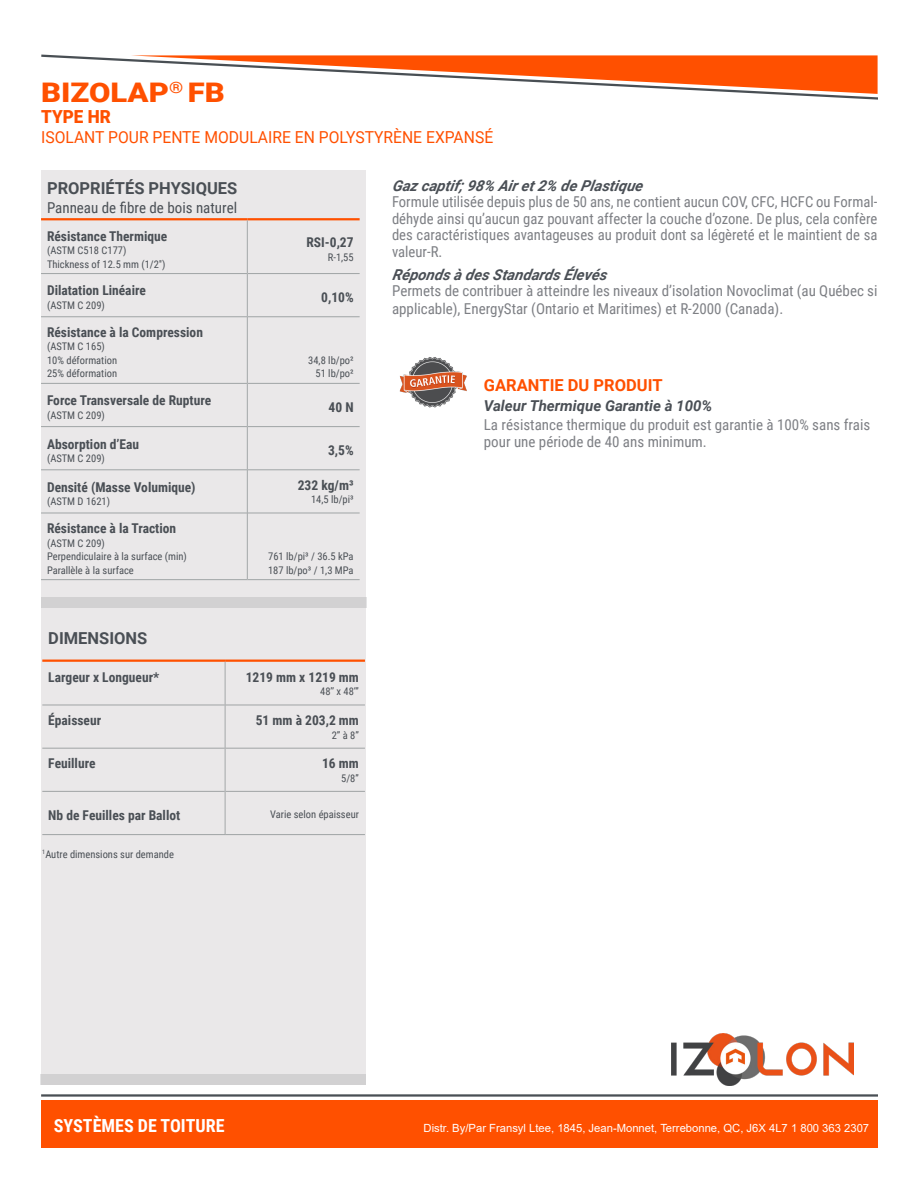
<style>
.page{position:relative;width:918px;height:1188px;background:#fff}
.page>*{position:absolute;margin:0;border:0;box-sizing:border-box;transform-origin:0 0}
.t1{font:900 27px "Roboto";color:#ff5000;scale:1.15 1}
.t2{font:700 18px "Roboto Condensed";color:#fff}
.t3{font:900 18px "Roboto";color:#ff5000;scale:.95 1}
.t4{font:16.5px "Roboto";color:#ff5000;scale:.95 1}
.t5{font:700 16.5px "Roboto";color:#4a4f55}
.t6{font:700 16.5px "Roboto";color:#ff5000}
.t7{font:15px/16.5px "Roboto Condensed";color:#7d7f84}
.t8{font:italic 700 15px "Roboto";color:#4a4f55}
.t9{font:15px "Roboto Condensed";color:#4a4f55}
.t10{font:700 13.5px "Roboto Condensed";color:#4a4f55}
.t11{font:11.25px "Arial";color:#fff}
.t12{font:10.5px "Roboto Condensed";color:#4a4f55}
</style>
<div class="page">
<div style="left:41px;top:1100px;width:836px;height:48px;background:#ff5000"></div>
<hr style="left:41px;top:1094px;width:836px;height:3px;background:#494f54">
<svg style="left:41px;top:54px;width:837px;height:46px"></svg>
<img style="left:671px;top:1034px;width:183px;height:51px">
<div style="left:41px;top:170px;width:325px;height:914px;background:#eae8e9"></div>
<img style="left:399px;top:357px;width:68px;height:51px">
<div style="left:41px;top:598px;width:326px;height:10px;background:#d2d1d2"></div>
<hr style="left:42px;top:660px;width:183px;height:2px;background:#ff5000">
<hr style="left:225px;top:660px;width:140px;height:2px;background:#ff5000">
<hr style="left:42px;top:704px;width:183px;height:2px;background:#a3a7a8">
<hr style="left:225px;top:704px;width:140px;height:2px;background:#a3a7a8">
<hr style="left:42px;top:748px;width:183px;height:1px;background:#a3a7a8">
<hr style="left:225px;top:748px;width:140px;height:1px;background:#a3a7a8">
<hr style="left:42px;top:791px;width:183px;height:1px;background:#a3a7a8">
<hr style="left:225px;top:791px;width:140px;height:1px;background:#a3a7a8">
<hr style="left:42px;top:834px;width:183px;height:1px;background:#a3a7a8">
<hr style="left:225px;top:834px;width:140px;height:1px;background:#a3a7a8">
<hr style="left:225px;top:662px;width:1px;height:43px;background:#a3a7a8">
<hr style="left:225px;top:705px;width:1px;height:43px;background:#a3a7a8">
<hr style="left:225px;top:748px;width:1px;height:43px;background:#a3a7a8">
<hr style="left:225px;top:791px;width:1px;height:43px;background:#a3a7a8">
<hr style="left:41px;top:218px;width:206px;height:2px;background:#ff5000">
<hr style="left:247px;top:218px;width:113px;height:2px;background:#ff5000">
<hr style="left:41px;top:273px;width:206px;height:1px;background:#a3a7a8">
<hr style="left:248px;top:273px;width:112px;height:1px;background:#a3a7a8">
<hr style="left:41px;top:316px;width:206px;height:1px;background:#a3a7a8">
<hr style="left:248px;top:316px;width:112px;height:1px;background:#a3a7a8">
<hr style="left:41px;top:383px;width:206px;height:1px;background:#a3a7a8">
<hr style="left:248px;top:383px;width:112px;height:1px;background:#a3a7a8">
<hr style="left:41px;top:426px;width:206px;height:1px;background:#a3a7a8">
<hr style="left:248px;top:426px;width:112px;height:1px;background:#a3a7a8">
<hr style="left:41px;top:469px;width:206px;height:1px;background:#a3a7a8">
<hr style="left:248px;top:469px;width:112px;height:1px;background:#a3a7a8">
<hr style="left:41px;top:512px;width:206px;height:2px;background:#a3a7a8">
<hr style="left:248px;top:512px;width:112px;height:2px;background:#a3a7a8">
<hr style="left:41px;top:579px;width:206px;height:1px;background:#a3a7a8">
<hr style="left:247px;top:579px;width:113px;height:1px;background:#a3a7a8">
<hr style="left:247px;top:220px;width:1px;height:54px;background:#a3a7a8">
<hr style="left:247px;top:274px;width:1px;height:43px;background:#a3a7a8">
<hr style="left:247px;top:317px;width:1px;height:66px;background:#a3a7a8">
<hr style="left:247px;top:383px;width:1px;height:44px;background:#a3a7a8">
<hr style="left:247px;top:427px;width:1px;height:43px;background:#a3a7a8">
<hr style="left:247px;top:470px;width:1px;height:43px;background:#a3a7a8">
<hr style="left:247px;top:513px;width:1px;height:66px;background:#a3a7a8">
<div style="left:40px;top:1075px;width:326px;height:10px;background:#d2d1d2"></div>
<p class="t1" style="left:41px;top:73px;width:161px">BIZOLAP<sup>®</sup> FB</p>
<p class="t3" style="left:41px;top:104px;width:75px">TYPE HR</p>
<p class="t4" style="left:41px;top:126px;width:477px">ISOLANT POUR PENTE MODULAIRE EN POLYSTYRÈNE EXPANSÉ</p>
<p class="t8" style="left:392px;top:175px;width:256px">Gazcap tif; 98% Airet2% de Plastique</p>
<p class="t7" style="left:392px;top:193px;width:487px;text-align:justify">Formule utilisée depuis plus de 50 ans, ne contient aucun COV, CFC, HCFC ou Formal&shy;déhyde ainsi qu’aucun gaz pouvant affecter la couche d’ozone. De plus, cela confère des caractéristiques avantageuses au produit dont sa légèreté et le maintient de sa valeur-R.</p>
<p class="t8" style="left:392px;top:264px;width:220px">Rép ondsà desStandardsÉlevés</p>
<p class="t7" style="left:392px;top:282px;width:487px;line-height:18px">Permets de contribuer à atteindre les niveaux d’isolation Novoclimat (au Québec si applicable), EnergyStar (Ontario et Maritimes) et R-2000 (Canada).</p>
<p class="t5" style="left:47px;top:176px;width:192px">PROPRIÉTÉS PHYSIQUES</p>
<p class="t9" style="left:47px;top:197px;width:192px">Panneau de fibre de bois naturel</p>
<p class="t10" style="left:47px;top:226px;width:122px">Résistance Thermique</p>
<p class="t12" style="left:47px;top:243px;width:81px">(ASTM C518 C177)</p>
<p class="t12" style="left:47px;top:256px;width:120px">Thickness of 12.5 mm (1/2'')</p>
<p class="t10" style="left:307px;top:233px;width:49px">RSI-0,27</p>
<p class="t12" style="left:328px;top:250px;width:27px">R-1,55</p>
<p class="t10" style="left:47px;top:281px;width:100px">Dilatation Linéaire</p>
<p class="t12" style="left:47px;top:298px;width:59px">(ASTM C 209)</p>
<p class="t10" style="left:321px;top:288px;width:34px">0,10%</p>
<p class="t10" style="left:47px;top:323px;width:157px">Résistance à la Compression</p>
<p class="t12" style="left:47px;top:339px;width:59px">(ASTM C 165)</p>
<p class="t12" style="left:47px;top:353px;width:72px">10% déformation</p>
<p class="t12" style="left:47px;top:366px;width:72px">25% déformation</p>
<p class="t10" style="left:47px;top:391px;width:166px">Force Transversale de Rupture</p>
<p class="t12" style="left:47px;top:408px;width:59px">(ASTM C 209)</p>
<p class="t10" style="left:47px;top:434px;width:94px">Absorption d’Eau</p>
<p class="t12" style="left:47px;top:451px;width:59px">(ASTM C 209)</p>
<p class="t10" style="left:47px;top:477px;width:150px">Densité (Masse Volumique)</p>
<p class="t12" style="left:47px;top:494px;width:65px">(ASTM D 1621)</p>
<p class="t10" style="left:47px;top:519px;width:131px">Résistance à la Traction</p>
<p class="t12" style="left:47px;top:536px;width:59px">(ASTM C 209)</p>
<p class="t12" style="left:47px;top:549px;width:141px">Perpendiculaire à la surface (min)</p>
<p class="t12" style="left:47px;top:563px;width:88px">Parallèle à la surface</p>
<p class="t12" style="left:308px;top:353px;width:47px">34,8 lb/po²</p>
<p class="t12" style="left:315px;top:366px;width:40px">51 lb/po²</p>
<p class="t10" style="left:329px;top:398px;width:27px">40 N</p>
<p class="t10" style="left:328px;top:441px;width:27px">3,5%</p>
<p class="t10" style="left:298px;top:476px;width:57px">232 kg/m³</p>
<p class="t12" style="left:311px;top:492px;width:44px">14,5 lb/pi³</p>
<p class="t12" style="left:268px;top:549px;width:87px">761 lb/pi³ / 36.5 kPa</p>
<p class="t12" style="left:268px;top:563px;width:87px">187 lb/po³ / 1,3 MPa</p>
<p class="t5" style="left:48px;top:627px;width:101px">DIMENSIONS</p>
<p class="t10" style="left:48px;top:668px;width:112px">Largeur x Longueur*</p>
<p class="t10" style="left:246px;top:668px;width:115px">1219 mm x 1219 mm</p>
<p class="t12" style="left:320px;top:684px;width:40px">48’’ x 48‘‘’</p>
<p class="t10" style="left:48px;top:711px;width:54px">Épaisseur</p>
<p class="t10" style="left:256px;top:711px;width:105px">51 mm à 203,2 mm</p>
<p class="t12" style="left:332px;top:728px;width:29px">2” à 8”</p>
<p class="t10" style="left:48px;top:754px;width:49px">Feuillure</p>
<p class="t10" style="left:322px;top:754px;width:38px">16 mm</p>
<p class="t12" style="left:341px;top:771px;width:19px">5/8’’</p>
<p class="t10" style="left:48px;top:806px;width:133px">Nb de Feuilles par Ballot</p>
<p class="t12" style="left:270px;top:807px;width:90px">Varie selon épaisseur</p>
<p class="t12" style="left:42px;top:847px;width:133px"><sup>1</sup>Autre dimensions sur demande</p>
<p class="t6" style="left:484px;top:374px;width:180px">GARANTIE DU PRODUIT</p>
<p class="t8" style="left:484px;top:396px;width:230px">Valeur Thermique Garantie à 100%</p>
<p class="t7" style="left:484px;top:416px;width:388px">La résistance thermique du produit est garantie à 100% sans frais pour une période de 40 ans minimum.</p>
<p class="t2" style="left:54px;top:1113px;width:172px">SYSTÈMES DE TOITURE</p>
<p class="t11" style="left:424px;top:1121px;width:447px">Distr. By/Par Fransyl Ltee, 1845, Jean-Monnet, Terrebonne, QC, J6X 4L7 1 800 363 2307</p>
</div>
